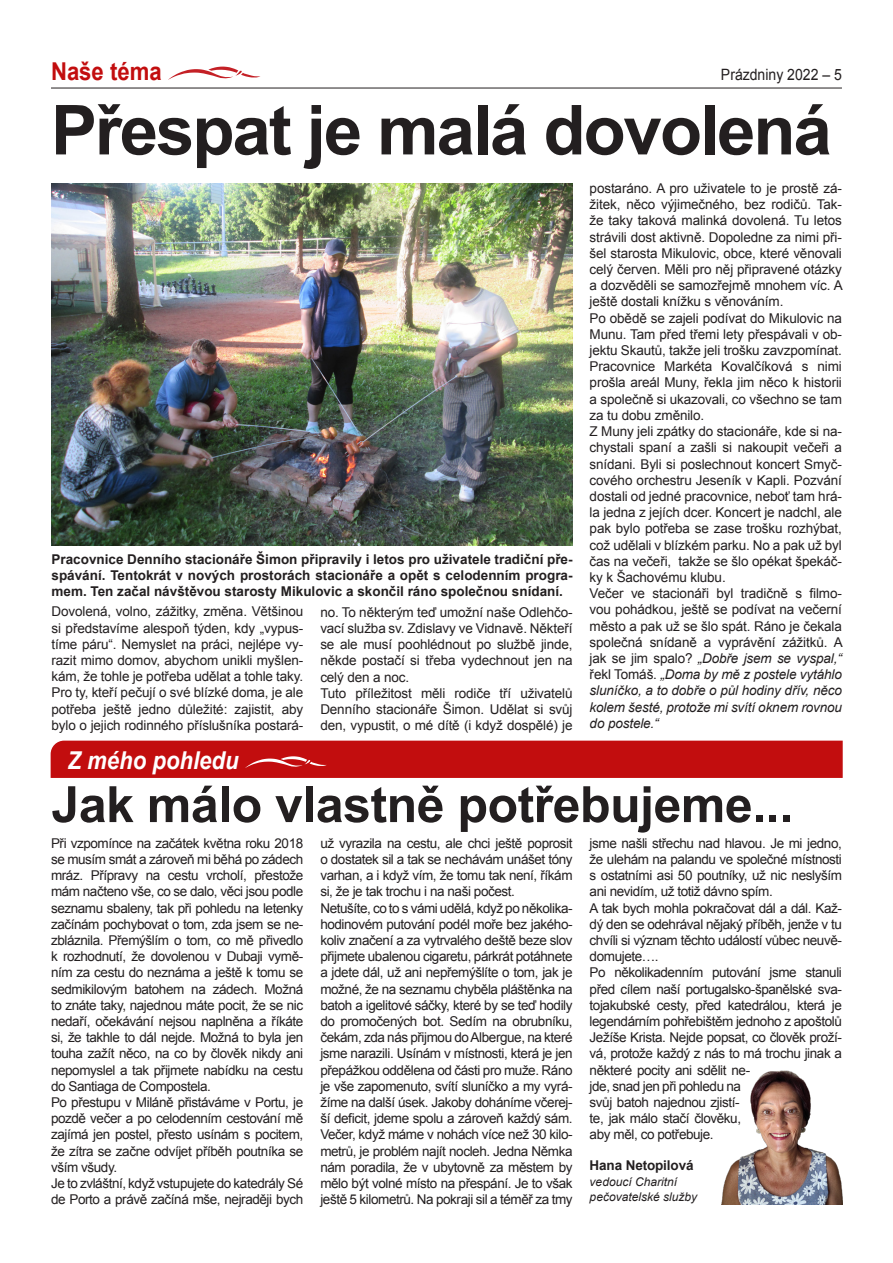
<style>
.page{position:relative;width:893px;height:1263px;background:#fff}
.page>*{position:absolute;margin:0;border:0;box-sizing:border-box;transform-origin:0 0}
.t1{font:700 69px "Arial";letter-spacing:-.03em;color:#231f20}
.t2{font:700 50.1px "Arial";letter-spacing:-.01em;color:#231f20}
.t3{font:italic 700 24.6px "Arial";color:#fff;scale:.9 1}
.t4{font:700 24.6px "Arial";color:#c20d0e;scale:.9 1}
.t5{font:15.6px "Arial";color:#231f20;scale:.9 1}
.t6{font:13.5px/16.2px "Arial";letter-spacing:-.03em;color:#231f20;text-align:justify}
.t7{font:700 13.5px/16.2px "Arial";color:#231f20;text-align:justify}
.t8{font:italic 12px/14.4px "Arial";color:#231f20}
.s1{font-style:italic}
</style>
<div class="page">
<svg style="left:168px;top:67px;width:92px;height:13px"></svg>
<div style="left:50px;top:740px;width:793px;height:38px;background:#c20d0e"></div>
<hr style="left:51px;top:88px;width:791px;height:1px;background:#231f20">
<img style="left:52px;top:183px;width:521px;height:362px">
<img style="left:721px;top:1070px;width:122px;height:134px">
<p class="t4" style="left:51px;top:55px;width:125px">Naše téma</p>
<p class="t5" style="left:721px;top:64px;width:136px">Prázdniny 2022 – 5</p>
<p class="t1" style="left:51px;top:84px;width:782px">Přespat je malá dovolená</p>
<p class="t7" style="left:52px;top:551px;width:523px">Pracovnice Denního stacionáře Šimon připravily i letos pro uživatele tradiční pře&shy;spávání. Tentokrát v nových prostorách stacionáře a opět s celodenním progra&shy;mem. Ten začal návštěvou starosty Mikulovic a skončil ráno společnou snídaní.</p>
<p class="t6" style="left:52px;top:604px;width:253px">Dovolená, volno, zážitky, změna. Většinou si představíme alespoň týden, kdy „vypus&shy;tíme páru“. Nemyslet na práci, nejlépe vy&shy;razit mimo domov, abychom unikli myšlen&shy;kám, že tohle je potřeba udělat a tohle taky.</p>
<p class="t6" style="left:52px;top:685px;width:253px">Pro ty, kteří pečují o své blízké doma, je ale potřeba ještě jedno důležité: zajistit, aby bylo o jejich rodinného příslušníka postará-</p>
<p class="t3" style="left:68px;top:743px;width:191px">Z mého pohledu</p>
<p class="t6" style="left:320px;top:604px;width:254px">no. To některým teď umožní naše Odlehčo&shy;vací služba sv. Zdislavy ve Vidnavě. Někteří se ale musí poohlédnout po službě jinde, někde postačí si třeba vydechnout jen na celý den a noc.</p>
<p class="t6" style="left:320px;top:685px;width:254px">Tuto příležitost měli rodiče tří uživatelů Denního stacionáře Šimon. Udělat si svůj den, vypustit, o mé dítě (i když dospělé) je</p>
<p class="t6" style="left:590px;top:180px;width:254px">postaráno. A pro uživatele to je prostě zá&shy;žitek, něco výjimečného, bez rodičů. Tak&shy;že taky taková malinká dovolená. Tu letos strávili dost aktivně. Dopoledne za nimi při&shy;šel starosta Mikulovic, obce, které věnovali celý červen. Měli pro něj připravené otázky a dozvěděli se samozřejmě mnohem víc. A ještě dostali knížku s věnováním.</p>
<p class="t6" style="left:590px;top:310px;width:254px">Po obědě se zajeli podívat do Mikulovic na Munu. Tam před třemi lety přespávali v ob&shy;jektu Skautů, takže jeli trošku zavzpomínat.<br>Pracovnice Markéta Kovalčíková s nimi prošla areál Muny, řekla jim něco k historii a společně si ukazovali, co všechno se tam za tu dobu změnilo.</p>
<p class="t6" style="left:590px;top:423px;width:254px">Z Muny jeli zpátky do stacionáře, kde si na&shy;chystali spaní a zašli si nakoupit večeři a snídani. Byli si poslechnout koncert Smyč&shy;cového orchestru Jeseník v Kapli. Pozvání dostali od jedné pracovnice, neboť tam hrá&shy;la jedna z jejích dcer. Koncert je nadchl, ale pak bylo potřeba se zase trošku rozhýbat, což udělali v blízkém parku. No a pak už byl čas na večeři, takže se šlo opékat špekáč&shy;ky k Šachovému klubu.</p>
<p class="t6" style="left:590px;top:585px;width:254px">Večer ve stacionáři byl tradičně s filmo&shy;vou pohádkou, ještě se podívat na večerní město a pak už se šlo spát. Ráno je čekala společná snídaně a vyprávění zážitků. A jak se jim spalo? <span class="s1">„Dobře jsem se vyspal,“ </span>řekl Tomáš. <span class="s1">„Doma by mě z postele vytáhlo sluníčko, a to dobře o půl hodiny dřív, něco kolem šesté, protože mi svítí oknem rovnou do postele.“</span></p>
<p class="t2" style="left:52px;top:771px;width:743px">Jak málo vlastně potřebujeme...</p>
<p class="t6" style="left:51px;top:835px;width:254px">Při vzpomínce na začátek května roku 2018 se musím smát a zároveň mi běhá po zádech mráz. Přípravy na cestu vrcholí, přestože mám načteno vše, co se dalo, věci jsou podle seznamu sbaleny, tak při pohledu na letenky začínám pochybovat o tom, zda jsem se ne&shy;zbláznila. Přemýšlím o tom, co mě přivedlo k rozhodnutí, že dovolenou v Dubaji vymě&shy;ním za cestu do neznáma a ještě k tomu se sedmikilovým batohem na zádech. Možná to znáte taky, najednou máte pocit, že se nic nedaří, očekávání nejsou naplněna a říkáte si, že takhle to dál nejde. Možná to byla jen touha zažít něco, na co by člověk nikdy ani nepomyslel a tak přijmete nabídku na cestu do Santiaga de Compostela.</p>
<p class="t6" style="left:51px;top:1094px;width:254px">Po přestupu v Miláně přistáváme v Portu, je pozdě večer a po celodenním cestování mě zajímá jen postel, přesto usínám s pocitem, že zítra se začne odvíjet příběh poutníka se vším všudy.</p>
<p class="t6" style="left:51px;top:1175px;width:254px">Je to zvláštní, když vstupujete do katedrály Sé de Porto a právě začíná mše, nejraději bych</p>
<p class="t6" style="left:320px;top:835px;width:254px">už vyrazila na cestu, ale chci ještě poprosit o dostatek sil a tak se nechávám unášet tóny varhan, a i když vím, že tomu tak není, říkám si, že je tak trochu i na naši počest.</p>
<p class="t6" style="left:320px;top:900px;width:254px">Netušíte, co to s vámi udělá, když po několika&shy;hodinovém putování podél moře bez jakého&shy;koliv značení a za vytrvalého deště beze slov přijmete ubalenou cigaretu, párkrát potáhnete a jdete dál, už ani nepřemýšlíte o tom, jak je možné, že na seznamu chyběla pláštěnka na batoh a igelitové sáčky, které by se teď hodily do promočených bot. Sedím na obrubníku, čekám, zda nás přijmou do Albergue, na které jsme narazili. Usínám v místnosti, která je jen přepážkou oddělena od části pro muže. Ráno je vše zapomenuto, svítí sluníčko a my vyrá&shy;žíme na další úsek. Jakoby doháníme včerej&shy;ší deficit, jdeme spolu a zároveň každý sám.<br>Večer, když máme v nohách více než 30 kilo&shy;metrů, je problém najít nocleh. Jedna Němka nám poradila, že v ubytovně za městem by mělo být volné místo na přespání. Je to však ještě 5 kilometrů. Na pokraji sil a téměř za tmy</p>
<p class="t6" style="left:590px;top:835px;width:254px">jsme našli střechu nad hlavou. Je mi jedno, že ulehám na palandu ve společné místnosti s ostatními asi 50 poutníky, už nic neslyším ani nevidím, už totiž dávno spím.</p>
<p class="t6" style="left:590px;top:900px;width:254px">A tak bych mohla pokračovat dál a dál. Kaž&shy;dý den se odehrával nějaký příběh, jenže v tu chvíli si význam těchto událostí vůbec neuvě&shy;domujete….</p>
<p class="t6" style="left:590px;top:965px;width:254px;text-align:left">Po několikadenním putování jsme stanuli před cílem naší portugalsko-španělské sva&shy;tojakubské cesty, před katedrálou, která je legendárním pohřebištěm jednoho z apoštolů Ježíše Krista. Nejde popsat, co člověk proží&shy;vá, protože každý z nás to má trochu jinak a některé pocity ani sdělit ne-<br>jde, snad jen při pohledu na<br>svůj batoh najednou zjistí-<br>te, jak málo stačí člověku,<br>aby měl, co potřebuje.</p>
<p class="t7" style="left:590px;top:1157px;width:105px">Hana Netopilová</p>
<p class="t8" style="left:590px;top:1175px;width:109px">vedoucí Charitní pečovatelské služby</p>
</div>
